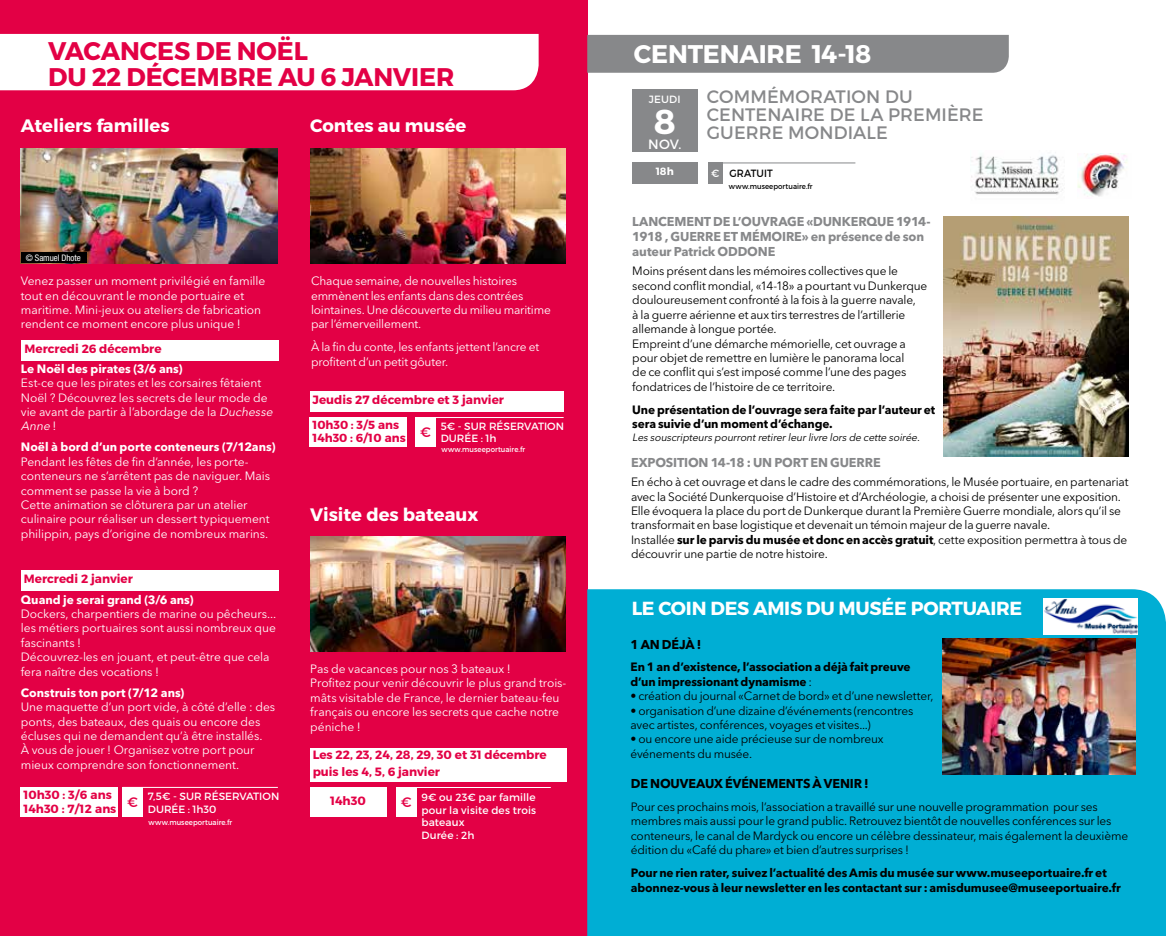
<style>
.page{position:relative;width:1166px;height:936px;background:#fff}
.page>*{position:absolute;margin:0;border:0;box-sizing:border-box;transform-origin:0 0}
.t1{font:700 34.5px "Montserrat";color:#fff}
.t2{font:700 25.5px/26.1px "Montserrat";letter-spacing:-.005em;color:#e30045}
.t3{font:700 25.5px "Montserrat";letter-spacing:-.01em;color:#fff}
.t4{font:700 18.9px "Montserrat";letter-spacing:-.015em;color:#fff}
.t5{font:18px/18px "Montserrat";letter-spacing:.005em;color:#87888a}
.t6{font:700 18px "Montserrat";color:#fff}
.t7{font:13.8px "Montserrat";color:#e30045}
.t8{font:13.5px "Montserrat";color:#fff}
.t9{font:700 12.75px/15.3px "Avenir Next LT Pro";letter-spacing:-.01em;color:#87888a}
.t10{font:700 12.75px "Avenir Next LT Pro";letter-spacing:-.005em;color:#000}
.t11{font:12px/14.4px "Avenir Next LT Pro";letter-spacing:-.015em;color:#000}
.t12{font:12px/14.4px "Avenir Next LT Pro";letter-spacing:-.005em;color:#fff}
.t13{font:700 12px/14.4px "Avenir Next LT Pro";letter-spacing:-.01em;color:#000}
.t14{font:700 12px/16.5px "Montserrat";color:#e30045}
.t15{font:700 12px "Avenir Next LT Pro";color:#fff}
.t16{font:700 11.85px/13.5px "Montserrat";color:#e30045}
.t17{font:700 11.7px/13.5px "Montserrat";color:#e30045}
.t18{font:10.5px/12.6px "Montserrat";letter-spacing:.005em;color:#fff}
.t19{font:italic 10.5px "Avenir Next LT Pro";color:#000}
.t20{font:10.5px "Montserrat";letter-spacing:.01em;color:#000;scale:.93 1}
.t21{font:700 10.5px "Montserrat";color:#fff}
.t22{font:condensed 9px "Helvetica Neue LT";color:#fff}
.t23{font:7.5px "Montserrat";letter-spacing:.01em;color:#fff;scale:.93 1}
.t24{font:7.5px "Montserrat";letter-spacing:.01em;color:#000;scale:.93 1}
.s1{font-style:italic}
.s2{color:#fff}
.s3{font-weight:700}
.s4{font-weight:400}
</style>
<div class="page">
<div style="left:0;top:0;width:587px;height:935px;background:#e30045"></div>
<img style="left:21px;top:148px;width:257px;height:115px">
<img style="left:310px;top:148px;width:255px;height:115px">
<img style="left:310px;top:536px;width:255px;height:115px">
<div style="left:0;top:34px;width:538px;height:56px;background:#fff"></div>
<hr style="left:415px;top:417px;width:148px;height:1px;background:#fff">
<div style="left:415px;top:417px;width:20px;height:30px;background:#fff"></div>
<div style="left:310px;top:417px;width:96px;height:30px;background:#fff"></div>
<div style="left:310px;top:391px;width:253px;height:20px;background:#fff"></div>
<div style="left:310px;top:747px;width:256px;height:34px;background:#fff"></div>
<hr style="left:396px;top:787px;width:154px;height:1px;background:#fff">
<div style="left:396px;top:787px;width:20px;height:29px;background:#fff"></div>
<div style="left:310px;top:787px;width:76px;height:29px;background:#fff"></div>
<div style="left:21px;top:252px;width:65px;height:11px;background:#000"></div>
<div style="left:22px;top:340px;width:257px;height:21px;background:#fff"></div>
<div style="left:21px;top:570px;width:257px;height:20px;background:#fff"></div>
<hr style="left:123px;top:787px;width:155px;height:1px;background:#fff">
<div style="left:123px;top:787px;width:20px;height:29px;background:#fff"></div>
<div style="left:21px;top:787px;width:97px;height:30px;background:#fff"></div>
<div style="left:587px;top:589px;width:578px;height:346px;background:#00aed4"></div>
<img style="left:1042px;top:598px;width:94px;height:36px">
<div style="left:587px;top:35px;width:421px;height:38px;background:#87888a"></div>
<div style="left:631px;top:89px;width:66px;height:63px;background:#87888a"></div>
<hr style="left:708px;top:162px;width:147px;height:1px;background:#87888a">
<div style="left:707px;top:162px;width:15px;height:22px;background:#87888a"></div>
<div style="left:631px;top:162px;width:66px;height:22px;background:#87888a"></div>
<img style="left:1077px;top:153px;width:50px;height:44px">
<img style="left:971px;top:155px;width:92px;height:40px">
<img style="left:943px;top:217px;width:185px;height:239px">
<img style="left:942px;top:638px;width:193px;height:136px">
<h2 class="t2" style="left:48px;top:39px;width:407px">VACANCES DE NOËL<br>DU 22 DÉCEMBRE AU 6 JANVIER</h2>
<h3 class="t6" style="left:21px;top:115px;width:150px">Ateliers familles</h3>
<h3 class="t6" style="left:310px;top:115px;width:158px">Contes au musée</h3>
<p class="t22" style="left:26px;top:253px;width:57px">© Samuel Dhote</p>
<p class="t12" style="left:21px;top:274px;width:246px">Venez passer un moment privilégié en famille tout en découvrant le monde portuaire et maritime. Mini-jeux ou ateliers de fabrication rendent ce moment encore plus unique !</p>
<p class="t15" style="left:21px;top:361px;width:163px">Le Noël des pirates (3/6 ans)</p>
<p class="t12" style="left:21px;top:376px;width:256px">Est-ce que les pirates et les corsaires fêtaient Noël ? Découvrez les secrets de leur mode de vie avant de partir à l’abordage de la <span class="s1">Duchesse Anne</span> !</p>
<p class="t15" style="left:21px;top:440px;width:256px">Noël à bord d’un porte conteneurs (7/12ans)</p>
<p class="t12" style="left:21px;top:454px;width:250px">Pendant les fêtes de fin d’année, les porte&shy;conteneurs ne s’arrêtent pas de naviguer. Mais comment se passe la vie à bord ?<br>Cette animation se clôturera par un atelier culinaire pour réaliser un dessert typiquement philippin, pays d’origine de nombreux marins.</p>
<p class="t14" style="left:25px;top:341px;width:138px">Mercredi 26 décembre</p>
<p class="t14" style="left:24px;top:570px;width:111px">Mercredi 2 janvier</p>
<p class="t15" style="left:21px;top:592px;width:174px">Quand je serai grand (3/6 ans)</p>
<p class="t12" style="left:21px;top:606px;width:257px">Dockers, charpentiers de marine ou pêcheurs... les métiers portuaires sont aussi nombreux que fascinants !<br>Découvrez-les en jouant, et peut-être que cela fera naître des vocations !</p>
<p class="t15" style="left:21px;top:685px;width:165px">Construis ton port (7/12 ans)</p>
<p class="t12" style="left:21px;top:699px;width:256px">Une maquette d’un port vide, à côté d’elle : des ponts, des bateaux, des quais ou encore des écluses qui ne demandent qu’à être installés.<br>À vous de jouer ! Organisez votre port pour mieux comprendre son fonctionnement.</p>
<p class="t16" style="left:24px;top:788px;width:94px">10h30 : 3/6 ans<br>14h30 : 7/12 ans</p>
<p class="t7" style="left:127px;top:793px;width:12px">€</p>
<p class="t18" style="left:148px;top:790px;width:133px">7,5€ - SUR RÉSERVATION<br>DURÉE : 1h30</p>
<p class="t23" style="left:148px;top:817px;width:91px">www.museeportuaire.fr</p>
<p class="t12" style="left:311px;top:274px;width:241px">Chaque semaine, de nouvelles histoires emmènent les enfants dans des contrées lointaines. Une découverte du milieu maritime par l’émerveillement.</p>
<p class="t12" style="left:311px;top:340px;width:229px">À la fin du conte, les enfants jettent l’ancre et profitent d’un petit gôuter.</p>
<p class="t14" style="left:312px;top:391px;width:193px">Jeudis 27 décembre et 3 janvier</p>
<p class="t23" style="left:441px;top:444px;width:91px">www.museeportuaire.fr</p>
<p class="t17" style="left:312px;top:418px;width:95px">10h30 : 3/5 ans<br>14h30 : 6/10 ans</p>
<p class="t18" style="left:420px;top:419px;width:145px;text-indent:21px">5€ - SUR RÉSERVATION <sup>€</sup> DURÉE : 1h</p>
<h3 class="t6" style="left:310px;top:503px;width:170px">Visite des bateaux</h3>
<p class="t12" style="left:310px;top:661px;width:257px">Pas de vacances pour nos 3 bateaux !<br>Profitez pour venir découvrir le plus grand trois&shy;mâts visitable de France, le dernier bateau-feu français ou encore les secrets que cache notre péniche !</p>
<p class="t14" style="left:312px;top:746px;width:235px">Les 22, 23, 24, 28, 29, 30 et 31 décembre puis les 4, 5, 6 janvier</p>
<p class="t18" style="left:421px;top:791px;width:116px">9€ ou 23€ par famille pour la visite des trois bateaux<br>Durée : 2h</p>
<p class="t14" style="left:330px;top:792px;width:37px">14h30</p>
<p class="t7" style="left:401px;top:793px;width:12px">€</p>
<h2 class="t3" style="left:633px;top:38px;width:239px">CENTENAIRE 14-18</h2>
<h3 class="t5" style="left:706px;top:87px;width:278px">COMMÉMORATION DU<br>CENTENAIRE DE LA PREMIÈRE<br>GUERRE MONDIALE</h3>
<p class="t18" style="left:648px;top:93px;width:33px">JEUDI</p>
<h1 class="t1" style="left:653px;top:100px;width:23px">8</h1>
<p class="t8" style="left:648px;top:135px;width:35px">NOV.</p>
<p class="t21" style="left:655px;top:165px;width:19px">18h</p>
<p class="t20" style="left:710px;top:167px;width:68px"><span class="s2">€</span> GRATUIT</p>
<p class="t9" style="left:632px;top:213px;width:300px">LANCEMENT DE L’OUVRAGE «DUNKERQUE 1914-<br>1918 , GUERRE ET MÉMOIRE» en présence de son auteur Patrick ODDONE</p>
<p class="t11" style="left:632px;top:264px;width:296px">Moins présent dans les mémoires collectives que le second conflit mondial, «14-18» a pourtant vu Dunkerque douloureusement confronté à la fois à la guerre navale,<br>à la guerre aérienne et aux tirs terrestres de l’artillerie allemande à longue portée.<br>Empreint d’une démarche mémorielle, cet ouvrage a pour objet de remettre en lumière le panorama local<br>de ce conflit qui s’est imposé comme l’une des pages fondatrices de l’histoire de ce territoire.</p>
<p class="t13" style="left:632px;top:402px;width:304px">Une présentation de l’ouvrage sera faite par l’auteur et sera suivie d’un moment d’échange.</p>
<p class="t19" style="left:632px;top:431px;width:291px">Les souscripteurs pourrontretirerleurlivre lors de cette soirée.</p>
<p class="t24" style="left:728px;top:182px;width:91px">www.museeportuaire.fr</p>
<p class="t9" style="left:631px;top:455px;width:251px">EXPOSITION 14-18 : UN PORT EN GUERRE</p>
<p class="t11" style="left:631px;top:474px;width:499px">En écho à cet ouvrage et dans le cadre des commémorations, le Musée portuaire, en partenariat avec la Société Dunkerquoise d’Histoire et d’Archéologie, a choisi de présenter une exposition.<br>Elle évoquera la place du port de Dunkerque durant la Première Guerre mondiale, alors qu’il se transformait en base logistique et devenait un témoin majeur de la guerre navale.<br>Installée <span class="s3">sur le parvis du musée et donc en accès gratuit</span>, cette exposition permettra à tous de découvrir une partie de notre histoire.</p>
<h3 class="t4" style="left:631px;top:597px;width:392px">LE COIN DES AMIS DU MUSÉE PORTUAIRE</h3>
<p class="t10" style="left:630px;top:636px;width:72px">1 AN DÉJÀ !</p>
<p class="t13" style="left:630px;top:660px;width:281px">En 1 an d’existence, l’association a déjà fait preuve d’un impressionant dynamisme <span class="s4">:</span></p>
<p class="t11" style="left:630px;top:688px;width:304px">• création du journal «Carnet de bord» et d’une newsletter,</p>
<p class="t11" style="left:630px;top:703px;width:284px">• organisation d’une dizaine d’événements (rencontres avec artistes, conférences, voyages et visites...)</p>
<p class="t11" style="left:630px;top:732px;width:254px">• ou encore une aide précieuse sur de nombreux événements du musée.</p>
<p class="t10" style="left:630px;top:775px;width:239px">DE NOUVEAUX ÉVÉNEMENTS À VENIR !</p>
<p class="t11" style="left:630px;top:799px;width:498px">Pour ces prochains mois, l’association a travaillé sur une nouvelle programmation pour ses membres mais aussi pour le grand public. Retrouvez bientôt de nouvelles conférences sur les conteneurs, le canal de Mardyck ou encore un célèbre dessinateur, mais également la deuxième édition du «Café du phare» et bien d’autres surprises !</p>
<p class="t13" style="left:630px;top:865px;width:491px">Pour ne rien rater, suivez l’actualité des Amis du musée sur www.museeportuaire.fr et abonnez-vous à leur newsletter en les contactant sur : amisdumusee@museeportuaire.fr</p>
</div>
